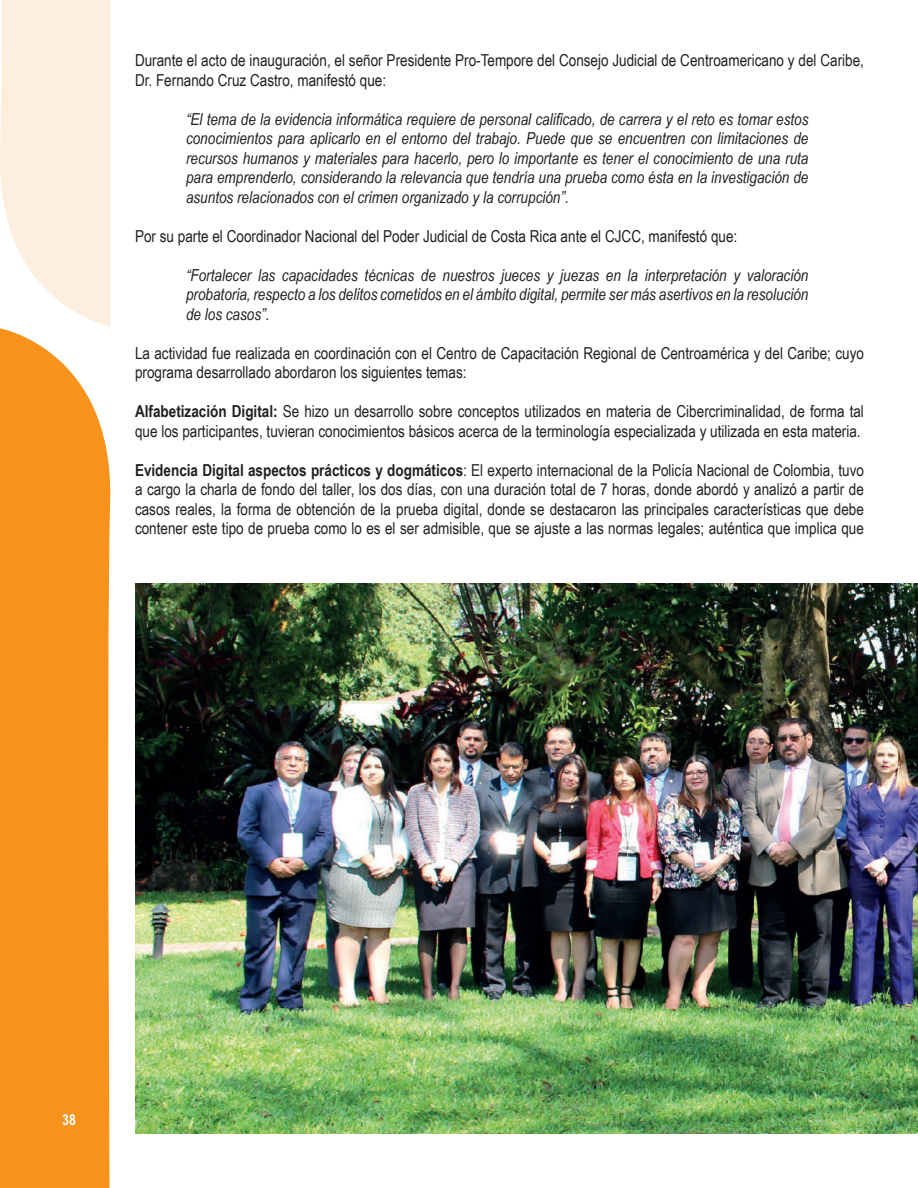
<style>
.page{position:relative;width:918px;height:1188px;background:#fff}
.page>*{position:absolute;margin:0;border:0;box-sizing:border-box;transform-origin:0 0}
.t1{font:16.5px/19.5px "Arial Narrow";color:#231f20}
.t2{font:italic 16.5px/19.5px "Arial Narrow";color:#231f20;text-align:justify}
.t3{font:700 15px "Arial Narrow";color:#fff}
.s1{font-weight:700}
</style>
<div class="page">
<div style="left:0;top:328px;width:111px;height:860px;background:#f7931d"></div>
<svg style="left:0;top:0;width:110px;height:326px;background:#fdf0e1"></svg>
<img style="left:135px;top:583px;width:783px;height:551px">
<p class="t1" style="left:135px;top:50px;width:730px">Durante el acto de inauguración, el señor Presidente Pro-Tempore del Consejo Judicial de Centroamericano y del Caribe,<br>Dr. Fernando Cruz Castro, manifestó que:</p>
<p class="t2" style="left:186px;top:109px;width:624px">“El tema de la evidencia informática requiere de personal calificado, de carrera y el reto es tomar estos conocimientos para aplicarlo en el entorno del trabajo. Puede que se encuentren con limitaciones de recursos humanos y materiales para hacerlo, pero lo importante es tener el conocimiento de una ruta para emprenderlo, considerando la relevancia que tendría una prueba como ésta en la investigación de asuntos relacionados con el crimen organizado y la corrupción”.</p>
<p class="t1" style="left:135px;top:225px;width:604px">Por su parte el Coordinador Nacional del Poder Judicial de Costa Rica ante el CJCC, manifestó que:</p>
<p class="t2" style="left:186px;top:265px;width:624px">“Fortalecer las capacidades técnicas de nuestros jueces y juezas en la interpretación y valoración probatoria, respecto a los delitos cometidos en el ámbito digital, permite ser más asertivos en la resolución de los casos”.</p>
<p class="t1" style="left:135px;top:342px;width:730px">La actividad fue realizada en coordinación con el Centro de Capacitación Regional de Centroamérica y del Caribe; cuyo programa desarrollado abordaron los siguientes temas:</p>
<p class="t1" style="left:135px;top:401px;width:730px"><span class="s1">Alfabetización Digital:</span> Se hizo un desarrollo sobre conceptos utilizados en materia de Cibercriminalidad, de forma tal que los participantes, tuvieran conocimientos básicos acerca de la terminología especializada y utilizada en esta materia.</p>
<p class="t1" style="left:135px;top:459px;width:730px;text-align:justify"><span class="s1">Evidencia Digital aspectos prácticos y dogmáticos</span>: El experto internacional de la Policía Nacional de Colombia, tuvo a cargo la charla de fondo del taller, los dos días, con una duración total de 7 horas, donde abordó y analizó a partir de casos reales, la forma de obtención de la prueba digital, donde se destacaron las principales características que debe contener este tipo de prueba como lo es el ser admisible, que se ajuste a las normas legales; auténtica que implica que</p>
<p class="t3" style="left:62px;top:1109px;width:15px">38</p>
</div>
